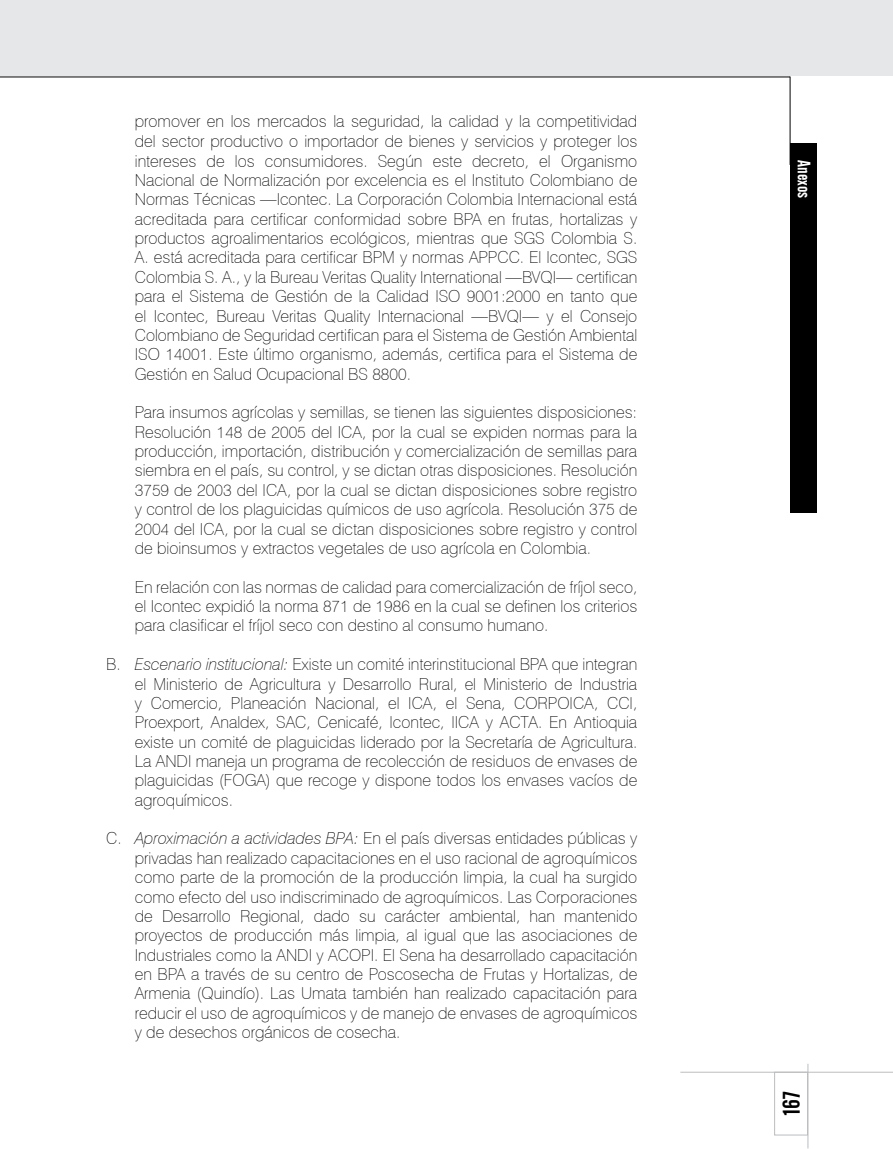
<style>
.page{position:relative;width:893px;height:1149px;background:#fff}
.page>*{position:absolute;margin:0;border:0;box-sizing:border-box;transform-origin:0 0}
.t1{font:24px "Alternate Gothic No 2 BT";color:#000}
.t2{font:18px "Alternate Gothic No 2 BT";color:#fff}
.t3{font:100 16.5px/19.4px "Swiss 721 BT";color:#000;text-align:justify}
.s1{font-style:italic}
</style>
<div class="page">
<div style="left:790px;top:143px;width:26px;height:369px;background:#000"></div>
<hr style="left:0;top:77px;width:790px;height:1px;background:#000">
<div style="left:774px;top:1071px;width:34px;height:63px;border:1px solid #bcbdbf"></div>
<hr style="left:807px;top:1063px;width:1px;height:84px;background:#bcbdbf">
<hr style="left:680px;top:1071px;width:213px;height:1px;background:#bcbdbf">
<hr style="left:790px;top:77px;width:1px;height:88px;background:#000">
<div style="left:0;top:0;width:893px;height:76px;background:#e6e7e8"></div>
<p class="t3" style="left:135px;top:112px;width:504px">promover en los mercados la seguridad, la calidad y la competitividad del sector productivo o importador de bienes y servicios y proteger los intereses de los consumidores. Según este decreto, el Organismo Nacional de Normalización por excelencia es el Instituto Colombiano de Normas Técnicas —Icontec. La Corporación Colombia Internacional está acreditada para certificar conformidad sobre BPA en frutas, hortalizas y productos agroalimentarios ecológicos, mientras que SGS Colombia S.<br>A. está acreditada para certificar BPM y normas APPCC. El Icontec, SGS Colombia S. A., y la Bureau Veritas Quality International —BVQI— certifican para el Sistema de Gestión de la Calidad ISO 9001:2000 en tanto que el Icontec, Bureau Veritas Quality Internacional —BVQI— y el Consejo Colombiano de Seguridad certifican para el Sistema de Gestión Ambiental ISO 14001. Este último organismo, además, certifica para el Sistema de Gestión en Salud Ocupacional BS 8800.</p>
<p class="t3" style="left:135px;top:402px;width:504px">Para insumos agrícolas y semillas, se tienen las siguientes disposiciones:<br>Resolución 148 de 2005 del ICA, por la cual se expiden normas para la producción, importación, distribución y comercialización de semillas para siembra en el país, su control, y se dictan otras disposiciones. Resolución 3759 de 2003 del ICA, por la cual se dictan disposiciones sobre registro y control de los plaguicidas químicos de uso agrícola. Resolución 375 de 2004 del ICA, por la cual se dictan disposiciones sobre registro y control de bioinsumos y extractos vegetales de uso agrícola en Colombia.</p>
<p class="t3" style="left:135px;top:577px;width:504px">En relación con las normas de calidad para comercialización de fríjol seco, el Icontec expidió la norma 871 de 1986 en la cual se definen los criterios para clasificar el fríjol seco con destino al consumo humano.</p>
<p class="t3" style="left:135px;top:654px;width:504px;text-indent:-28px">B. <span class="s1">Escenario institucional:</span> Existe un comité interinstitucional BPA que integran el Ministerio de Agricultura y Desarrollo Rural, el Ministerio de Industria y Comercio, Planeación Nacional, el ICA, el Sena, CORPOICA, CCI, Proexport, Analdex, SAC, Cenicafé, Icontec, IICA y ACTA. En Antioquia existe un comité de plaguicidas liderado por la Secretaría de Agricultura.<br>La ANDI maneja un programa de recolección de residuos de envases de plaguicidas (FOGA) que recoge y dispone todos los envases vacíos de agroquímicos.</p>
<p class="t3" style="left:135px;top:828px;width:504px;text-indent:-28px">C. <span class="s1">Aproximación a actividades BPA:</span> En el país diversas entidades públicas y privadas han realizado capacitaciones en el uso racional de agroquímicos como parte de la promoción de la producción limpia, la cual ha surgido como efecto del uso indiscriminado de agroquímicos. Las Corporaciones de Desarrollo Regional, dado su carácter ambiental, han mantenido proyectos de producción más limpia, al igual que las asociaciones de Industriales como la ANDI y ACOPI. El Sena ha desarrollado capacitación en BPA a través de su centro de Poscosecha de Frutas y Hortalizas, de Armenia (Quindío). Las Umata también han realizado capacitación para reducir el uso de agroquímicos y de manejo de envases de agroquímicos y de desechos orgánicos de cosecha.</p>
<p class="t2" style="left:814px;top:160px;width:39px;rotate:90deg">Anexos</p>
<h1 class="t1" style="left:778px;top:1114px;width:24px;rotate:-90deg">167</h1>
</div>
